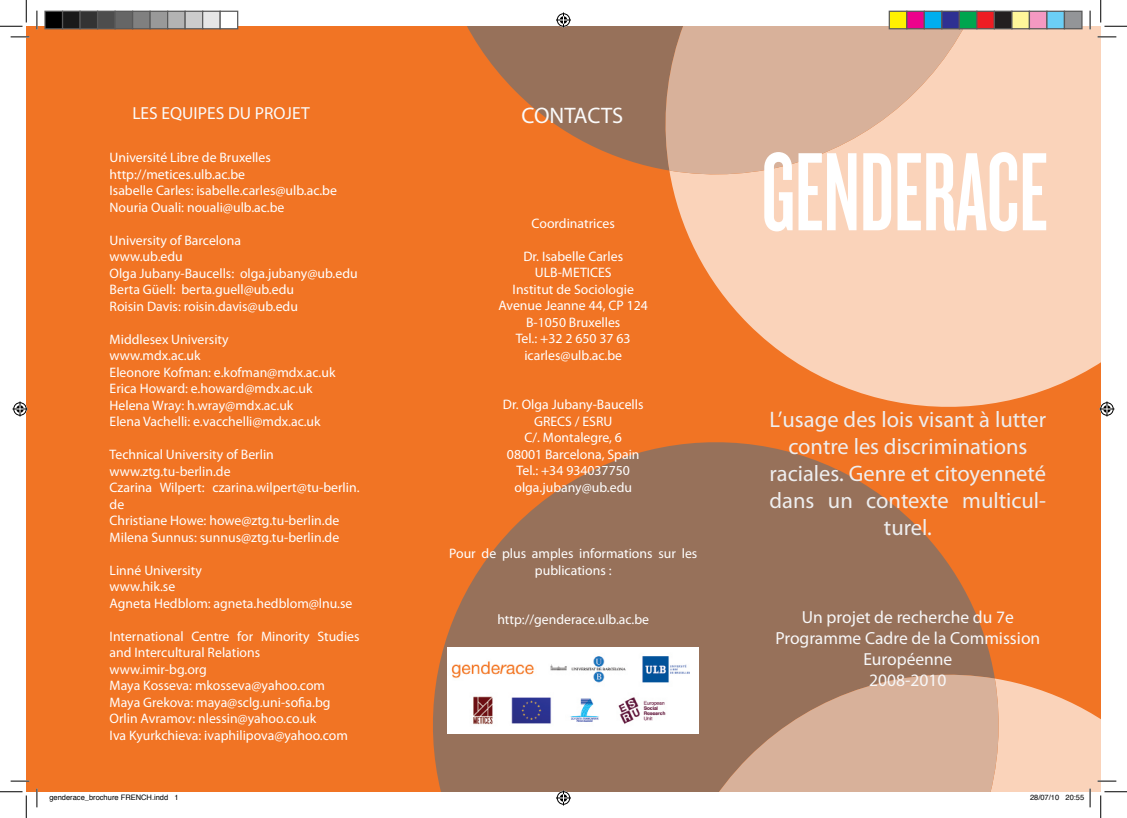
<style>
.page{position:relative;width:1127px;height:818px;background:#fff}
.page>*{position:absolute;margin:0;border:0;box-sizing:border-box;transform-origin:0 0}
.t1{font:22.5px/27px "Myriad Pro";color:#eeeeef;text-align:center}
.t2{font:22.5px "Myriad Pro";letter-spacing:-.005em;color:#fafafa}
.t3{font:17.5px "Myriad Pro";color:#f7f7f8}
.t4{font:17.5px "Myriad Pro";color:#fafafa}
.t5{font:13.75px/16.5px "Myriad Pro";color:#fff}
.t6{font:7.5px "Helvetica";color:#000}
</style>
<div class="page">
<div style="left:26px;top:26px;width:1074px;height:766px;background:#f17424"></div>
<svg style="left:433px;top:442px;width:559px;height:350px;fill:#97715a"></svg>
<svg style="left:1008px;top:681px;width:92px;height:111px;background:#f8c5a4"></svg>
<svg style="left:654px;top:664px;width:354px;height:128px;background:#c19a83"></svg>
<svg style="left:467px;top:26px;width:187px;height:142px;fill:#97715a"></svg>
<svg style="left:672px;top:26px;width:428px;height:381px;fill:#fad3ba"></svg>
<svg style="left:654px;top:26px;width:354px;height:159px;background:#deb79f"></svg>
<img style="left:447px;top:647px;width:251px;height:86px">
<svg style="left:764px;top:152px;width:281px;height:79px;background:#fceadf"></svg>
<svg style="left:11px;top:36px;width:18px;height:2px"></svg>
<svg style="left:1097px;top:36px;width:18px;height:2px"></svg>
<svg style="left:11px;top:780px;width:18px;height:2px"></svg>
<svg style="left:1097px;top:780px;width:18px;height:2px"></svg>
<svg style="left:36px;top:11px;width:2px;height:18px"></svg>
<svg style="left:36px;top:788px;width:2px;height:19px"></svg>
<svg style="left:1088px;top:11px;width:2px;height:18px"></svg>
<svg style="left:0;top:0;width:27px;height:27px"></svg>
<svg style="left:0;top:791px;width:27px;height:27px"></svg>
<svg style="left:1100px;top:0;width:26px;height:27px"></svg>
<svg style="left:1100px;top:791px;width:26px;height:27px"></svg>
<svg style="left:556px;top:13px;width:15px;height:15px"></svg>
<svg style="left:556px;top:790px;width:15px;height:15px"></svg>
<svg style="left:13px;top:401px;width:15px;height:15px"></svg>
<svg style="left:1099px;top:401px;width:15px;height:15px"></svg>
<div style="left:45px;top:11px;width:18px;height:18px;background:#000"></div>
<div style="left:44px;top:11px;width:19px;height:18px;border:1px solid #595959"></div>
<div style="left:63px;top:11px;width:17px;height:18px;background:#1a1a1a"></div>
<div style="left:62px;top:11px;width:19px;height:18px;border:1px solid #595959"></div>
<div style="left:80px;top:11px;width:18px;height:18px;background:#333"></div>
<div style="left:79px;top:11px;width:19px;height:18px;border:1px solid #595959"></div>
<div style="left:98px;top:11px;width:17px;height:18px;background:#4d4d4d"></div>
<div style="left:97px;top:11px;width:19px;height:18px;border:1px solid #595959"></div>
<div style="left:115px;top:11px;width:18px;height:18px;background:#666"></div>
<div style="left:114px;top:11px;width:19px;height:18px;border:1px solid #595959"></div>
<div style="left:133px;top:11px;width:17px;height:18px;background:#808080"></div>
<div style="left:132px;top:11px;width:19px;height:18px;border:1px solid #595959"></div>
<div style="left:150px;top:11px;width:18px;height:18px;background:#999"></div>
<div style="left:149px;top:11px;width:19px;height:18px;border:1px solid #595959"></div>
<div style="left:168px;top:11px;width:17px;height:18px;background:#b3b3b3"></div>
<div style="left:167px;top:11px;width:19px;height:18px;border:1px solid #595959"></div>
<div style="left:185px;top:11px;width:18px;height:18px;background:#ccc"></div>
<div style="left:184px;top:11px;width:19px;height:18px;border:1px solid #595959"></div>
<div style="left:203px;top:11px;width:17px;height:18px;background:#e6e6e6"></div>
<div style="left:202px;top:11px;width:19px;height:18px;border:1px solid #595959"></div>
<div style="left:220px;top:11px;width:18px;height:18px;background:#fff"></div>
<div style="left:219px;top:11px;width:19px;height:18px;border:1px solid #595959"></div>
<div style="left:889px;top:11px;width:17px;height:18px;background:#fff101"></div>
<div style="left:888px;top:11px;width:19px;height:18px;border:1px solid #595959"></div>
<div style="left:906px;top:11px;width:18px;height:18px;background:#ed028c"></div>
<div style="left:905px;top:11px;width:19px;height:18px;border:1px solid #595959"></div>
<div style="left:924px;top:11px;width:17px;height:18px;background:#00aeef"></div>
<div style="left:923px;top:11px;width:19px;height:18px;border:1px solid #595959"></div>
<div style="left:941px;top:11px;width:18px;height:18px;background:#2e3092"></div>
<div style="left:940px;top:11px;width:19px;height:18px;border:1px solid #595959"></div>
<div style="left:959px;top:11px;width:17px;height:18px;background:#00a54f"></div>
<div style="left:958px;top:11px;width:19px;height:18px;border:1px solid #595959"></div>
<div style="left:976px;top:11px;width:18px;height:18px;background:#ee1d23"></div>
<div style="left:975px;top:11px;width:19px;height:18px;border:1px solid #595959"></div>
<div style="left:994px;top:11px;width:17px;height:18px;background:#231f20"></div>
<div style="left:993px;top:11px;width:19px;height:18px;border:1px solid #595959"></div>
<div style="left:1011px;top:11px;width:18px;height:18px;background:#fff79a"></div>
<div style="left:1010px;top:11px;width:19px;height:18px;border:1px solid #595959"></div>
<div style="left:1029px;top:11px;width:17px;height:18px;background:#f499c2"></div>
<div style="left:1028px;top:11px;width:19px;height:18px;border:1px solid #595959"></div>
<div style="left:1046px;top:11px;width:18px;height:18px;background:#6bcff6"></div>
<div style="left:1045px;top:11px;width:19px;height:18px;border:1px solid #595959"></div>
<div style="left:1064px;top:11px;width:17px;height:18px;background:#939598"></div>
<div style="left:1063px;top:11px;width:19px;height:18px;border:1px solid #595959"></div>
<svg style="left:1029px;top:788px;width:61px;height:19px"></svg>
<p class="t4" style="left:132px;top:102px;width:179px">LES EQUIPES DU PROJET</p>
<p class="t5" style="left:110px;top:149px;width:163px">Université Libre de Bruxelles</p>
<p class="t5" style="left:110px;top:166px;width:137px">http://metices.ulb.ac.be</p>
<p class="t5" style="left:110px;top:182px;width:229px">Isabelle Carles: isabelle.carles@ulb.ac.be</p>
<p class="t5" style="left:110px;top:199px;width:176px">Nouria Ouali: nouali@ulb.ac.be</p>
<p class="t5" style="left:110px;top:232px;width:133px">University of Barcelona</p>
<p class="t5" style="left:110px;top:248px;width:75px">www.ub.edu</p>
<p class="t5" style="left:110px;top:265px;width:249px">Olga Jubany-Baucells: olga.jubany@ub.edu</p>
<p class="t5" style="left:110px;top:281px;width:186px">Berta Güell: berta.guell@ub.edu</p>
<p class="t5" style="left:110px;top:298px;width:190px">Roisin Davis: roisin.davis@ub.edu</p>
<p class="t5" style="left:110px;top:331px;width:121px">Middlesex University</p>
<p class="t5" style="left:110px;top:347px;width:92px">www.mdx.ac.uk</p>
<p class="t5" style="left:110px;top:364px;width:227px">Eleonore Kofman: e.kofman@mdx.ac.uk</p>
<p class="t5" style="left:110px;top:380px;width:204px">Erica Howard: e.howard@mdx.ac.uk</p>
<p class="t5" style="left:110px;top:397px;width:185px">Helena Wray: h.wray@mdx.ac.uk</p>
<p class="t5" style="left:110px;top:413px;width:212px">Elena Vachelli: e.vacchelli@mdx.ac.uk</p>
<p class="t5" style="left:110px;top:446px;width:166px">Technical University of Berlin</p>
<p class="t5" style="left:110px;top:463px;width:122px">www.ztg.tu-berlin.de</p>
<p class="t5" style="left:110px;top:479px;width:251px">Czarina Wilpert: czarina.wilpert@tu-berlin. de</p>
<p class="t5" style="left:110px;top:512px;width:231px">Christiane Howe: howe@ztg.tu-berlin.de</p>
<p class="t5" style="left:110px;top:529px;width:231px">Milena Sunnus: sunnus@ztg.tu-berlin.de</p>
<p class="t5" style="left:110px;top:562px;width:94px">Linné University</p>
<p class="t5" style="left:110px;top:578px;width:67px">www.hik.se</p>
<p class="t5" style="left:110px;top:595px;width:244px">Agneta Hedblom: agneta.hedblom@lnu.se</p>
<p class="t5" style="left:110px;top:628px;width:251px">International Centre for Minority Studies and Intercultural Relations</p>
<p class="t5" style="left:110px;top:661px;width:99px">www.imir-bg.org</p>
<p class="t5" style="left:110px;top:677px;width:217px">Maya Kosseva: mkosseva@yahoo.com</p>
<p class="t5" style="left:110px;top:694px;width:222px">Maya Grekova: maya@sclg.uni-sofia.bg</p>
<p class="t5" style="left:110px;top:710px;width:208px">Orlin Avramov: nlessin@yahoo.co.uk</p>
<p class="t5" style="left:110px;top:727px;width:240px">Iva Kyurkchieva: ivaphilipova@yahoo.com</p>
<p class="t2" style="left:521px;top:101px;width:103px">CONTACTS</p>
<p class="t5" style="left:531px;top:215px;width:85px">Coordinatrices</p>
<p class="t5" style="left:523px;top:248px;width:101px">Dr. Isabelle Carles</p>
<p class="t5" style="left:534px;top:264px;width:78px">ULB-METICES</p>
<p class="t5" style="left:512px;top:281px;width:123px">Institut de Sociologie</p>
<p class="t5" style="left:498px;top:297px;width:151px">Avenue Jeanne 44, CP 124</p>
<p class="t5" style="left:526px;top:314px;width:96px">B-1050 Bruxelles</p>
<p class="t5" style="left:515px;top:330px;width:116px">Tel.: +32 2 650 37 63</p>
<p class="t5" style="left:524px;top:347px;width:99px">icarles@ulb.ac.be</p>
<p class="t5" style="left:503px;top:396px;width:142px">Dr. Olga Jubany-Baucells</p>
<p class="t5" style="left:534px;top:413px;width:80px">GRECS / ESRU</p>
<p class="t5" style="left:524px;top:429px;width:99px">C/. Montalegre, 6</p>
<p class="t5" style="left:507px;top:446px;width:134px">08001 Barcelona, Spain</p>
<p class="t5" style="left:516px;top:462px;width:115px">Tel.: +34 934037750</p>
<p class="t5" style="left:514px;top:479px;width:119px">olga.jubany@ub.edu</p>
<p class="t5" style="left:449px;top:545px;width:250px;text-align:center">Pour de plus amples informations sur les publications :</p>
<p class="t5" style="left:497px;top:611px;width:153px">http://genderace.ulb.ac.be</p>
<p class="t1" style="left:769px;top:406px;width:278px">L’usage des lois visant à lutter contre les discriminations</p>
<p class="t1" style="left:769px;top:460px;width:278px">raciales. Genre et citoyenneté dans un contexte multicul&shy;turel.</p>
<p class="t3" style="left:801px;top:606px;width:213px">Un projet de recherche du 7e</p>
<p class="t3" style="left:775px;top:627px;width:266px">Programme Cadre de la Commission</p>
<p class="t3" style="left:863px;top:648px;width:90px">Européenne</p>
<p class="t3" style="left:869px;top:669px;width:79px">2008-2010</p>
<p class="t6" style="left:49px;top:791px;width:131px">genderace_brochure FRENCH.indd 1</p>
<p class="t6" style="left:1029px;top:791px;width:56px">28/07/10 20:55</p>
</div>
